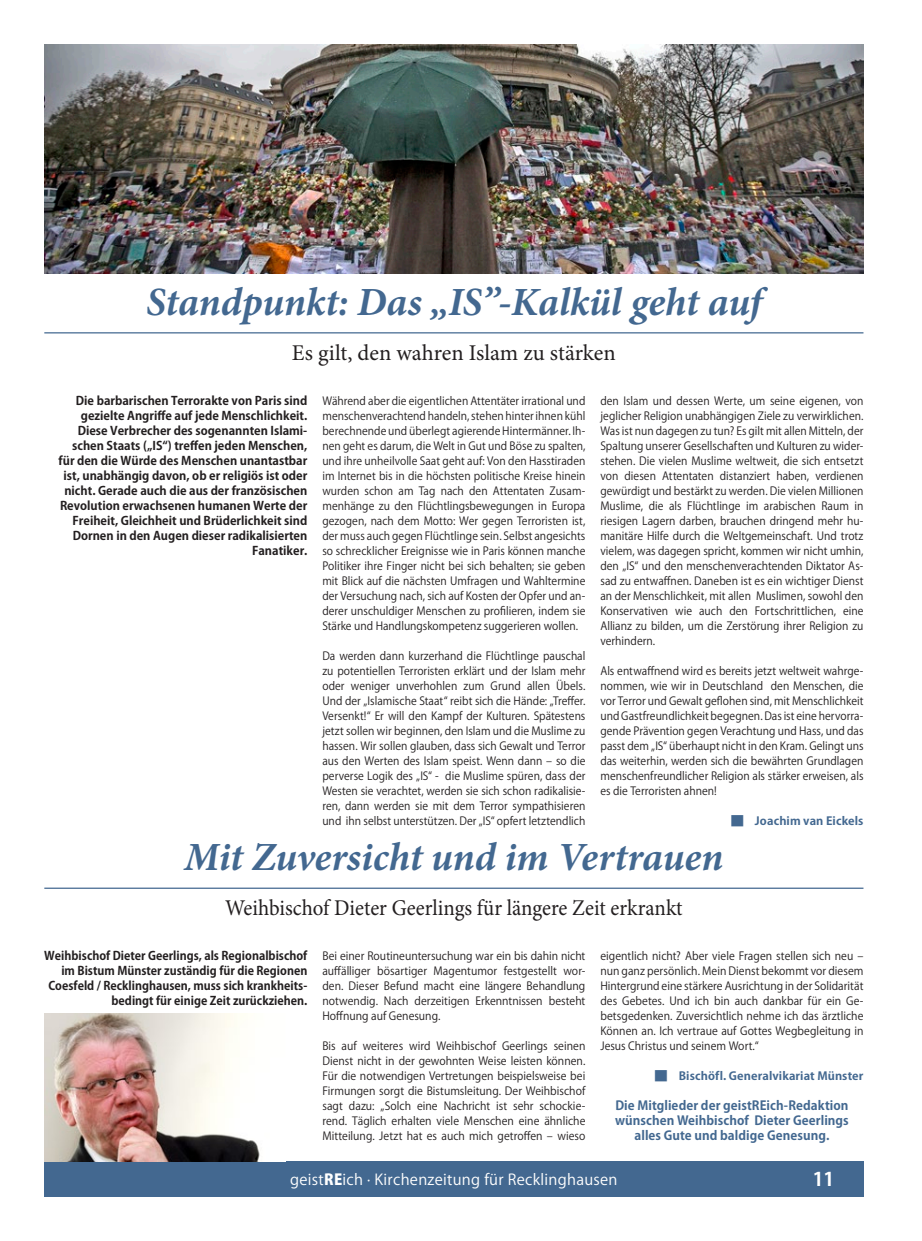
<style>
.page{position:relative;width:922px;height:1241px;background:#fff}
.page>*{position:absolute;margin:0;border:0;box-sizing:border-box;transform-origin:0 0}
.t1{font:italic 700 40px "Minion Pro";letter-spacing:-.005em;color:#436890}
.t2{font:22.5px "Minion Pro";color:#231f20;scale:.93 1}
.t3{font:22.5px "Minion Pro";color:#231f20}
.t4{font:700 18.75px "Koz Go Pro";color:#fff}
.t5{font:15px "Koz Go Pro";letter-spacing:.02em;color:#fff}
.t6{font:700 12.5px/15px "Koz Go Pro";letter-spacing:.005em;color:#436890;text-align:center}
.t7{font:700 11.88px/15px "Koz Go Pro";color:#231f20;text-align:right}
.t8{font:11.25px/15px "Koz Go Pro";letter-spacing:.005em;color:#231f20;text-align:justify;scale:.94 1}
.t9{font:11.25px/15px "Koz Go Pro";letter-spacing:.005em;color:#231f20;text-align:justify;scale:.95 1}
.t10{font:700 11.25px "Koz Go Pro";letter-spacing:.01em;color:#436890;scale:1.05 1}
.s1{font-weight:400}
.s2{font-weight:800}
</style>
<div class="page">
<div style="left:44px;top:1160px;width:819px;height:36px;background:#436890"></div>
<hr style="left:44px;top:332px;width:819px;height:1px;background:#436890">
<hr style="left:44px;top:887px;width:819px;height:1px;background:#436890">
<img style="left:44px;top:44px;width:819px;height:229px">
<img style="left:44px;top:1013px;width:216px;height:147px">
<h1 class="t1" style="left:146px;top:273px;width:617px">Standpunkt: Das „IS”-Kalkül geht auf</h1>
<h2 class="t3" style="left:292px;top:337px;width:325px">Es gilt, den wahren Islam zu stärken</h2>
<p class="t7" style="left:59px;top:393px;width:250px">Die barbarischen Terrorakte von Paris sind gezielte Angriffe auf jede Menschlichkeit.<br>Diese Verbrecher des sogenannten Islami&shy;schen Staats („IS“) treffen jeden Menschen, für den die -Würde des Menschen unantastbar ist, -unabhängig davon, ob er religiös ist oder nicht. Gerade auch die aus der französischen Revolution erwachsenen humanen Werte der Freiheit, Gleichheit und Brüderlichkeit sind Dornen in den Augen dieser radikalisierten Fanatiker.</p>
<p class="t8" style="left:322px;top:393px;width:281px">Während aber die eigentlichen Attentäter irrational und menschenverachtend handeln, stehen hinter ihnen kühl berechnende und überlegt agierende Hintermänner. Ih&shy;nen geht es darum, die Welt in Gut und Böse zu spalten, und ihre unheilvolle Saat geht auf: Von den Hasstiraden im Internet bis in die höchsten politische Kreise hinein wurden schon am Tag nach den Attentaten Zusam&shy;menhänge zu den Flüchtlingsbewegungen in Europa gezogen, nach dem Motto: Wer gegen Terroristen ist, der muss auch gegen Flüchtlinge sein. Selbst angesichts so schrecklicher Ereignisse wie in Paris können manche Politiker ihre Finger nicht bei sich behalten; sie geben mit Blick auf die nächsten Umfragen und Wahltermine der Versuchung nach, sich auf Kosten der Opfer und an&shy;derer unschuldiger Menschen zu profilieren, indem sie Stärke und Handlungskompetenz suggerieren wollen.</p>
<p class="t8" style="left:322px;top:648px;width:281px">Da werden dann kurzerhand die Flüchtlinge pauschal zu potentiellen Terroristen erklärt und der Islam mehr oder weniger unverhohlen zum Grund allen Übels.<br>Und der „Islamische Staat“ reibt sich die Hände: „Treffer.<br>Versenkt!“ Er will den Kampf der Kulturen. Spätestens jetzt sollen wir beginnen, den Islam und die Muslime zu hassen. Wir sollen glauben, dass sich Gewalt und Terror aus den Werten des Islam speist. Wenn dann – so die perverse Logik des „IS“ - die Muslime spüren, dass der Westen sie verachtet, werden sie sich schon radikalisie&shy;ren, dann werden sie mit dem Terror sympathisieren und ihn selbst unterstützen. Der „IS“ opfert letztendlich</p>
<p class="t8" style="left:600px;top:393px;width:281px">den Islam und dessen Werte, um seine eigenen, von jeglicher Religion unabhängigen Ziele zu verwirklichen.<br>Was ist nun dagegen zu tun? Es gilt mit allen Mitteln, der Spaltung unserer Gesellschaften und Kulturen zu wider&shy;stehen. Die vielen Muslime weltweit, die sich entsetzt von diesen Attentaten distanziert haben, verdienen gewürdigt und bestärkt zu werden. Die vielen Millionen Muslime, die als Flüchtlinge im arabischen Raum in riesigen Lagern darben, brauchen dringend mehr hu&shy;manitäre Hilfe durch die Weltgemeinschaft. Und trotz vielem, was dagegen spricht, kommen wir nicht umhin, den „IS“ und den menschenverachtenden Diktator As&shy;sad zu entwaffnen. Daneben ist es ein wichtiger Dienst an der Menschlichkeit, mit allen Muslimen, sowohl den Konservativen wie auch den Fortschrittlichen, eine Allianz zu bilden, um die Zerstörung ihrer Religion zu verhindern.</p>
<p class="t8" style="left:600px;top:663px;width:281px">Als entwaffnend wird es bereits jetzt weltweit wahrge&shy;nommen, wie wir in Deutschland den Menschen, die vor Terror und Gewalt geflohen sind, mit Menschlichkeit und Gastfreundlichkeit begegnen. Das ist eine hervorra&shy;gende Prävention gegen Verachtung und Hass, und das passt dem „IS“ überhaupt nicht in den Kram. Gelingt uns das weiterhin, werden sich die bewährten Grundlagen menschenfreundlicher Religion als stärker erweisen, als es die Terroristen ahnen!</p>
<p class="t10" style="left:731px;top:813px;width:127px"><span class="s1">█</span> Joachim van Eickels</p>
<h1 class="t1" style="left:184px;top:828px;width:540px">Mit Zuversicht und im Vertrauen</h1>
<h2 class="t2" style="left:225px;top:892px;width:493px">Weihbischof Dieter Geerlings für längere Zeit erkrankt</h2>
<p class="t7" style="left:44px;top:948px;width:264px">Weihbischof Dieter Geerlings, als -Regionalbischof im Bistum Münster zuständig für die Regionen Coesfeld / Recklinghausen, muss sich krankheits&shy;bedingt für einige Zeit zurückziehen.</p>
<p class="t9" style="left:322px;top:948px;width:278px">Bei einer Routineuntersuchung war ein bis dahin nicht auffälliger bösartiger Magentumor festgestellt wor&shy;den. Dieser Befund macht eine längere Behandlung notwendig. Nach derzeitigen Erkenntnissen besteht Hoffnung auf Genesung.</p>
<p class="t9" style="left:322px;top:1038px;width:278px">Bis auf weiteres wird Weihbischof Geerlings seinen Dienst nicht in der gewohnten Weise leisten können.<br>Für die notwendigen Vertretungen beispielsweise bei Firmungen sorgt die Bistumsleitung. Der Weihbischof sagt dazu: „Solch eine Nachricht ist sehr schockie&shy;rend. Täglich erhalten viele Menschen eine ähnliche Mitteilung. Jetzt hat es auch mich getroffen – wieso</p>
<p class="t9" style="left:600px;top:948px;width:278px">eigentlich nicht? Aber viele Fragen stellen sich neu – nun ganz persönlich. Mein Dienst bekommt vor diesem Hintergrund eine stärkere Ausrichtung in der Solidarität des Gebetes. Und ich bin auch dankbar für ein Ge&shy;betsgedenken. Zuversichtlich nehme ich das ärztliche Können an. Ich vertraue auf Gottes Wegbegleitung in Jesus Christus und seinem Wort.“</p>
<p class="t10" style="left:655px;top:1068px;width:200px"><span class="s1">█</span> Bischöfl. Generalvikariat Münster</p>
<p class="t6" style="left:615px;top:1098px;width:235px">Die Mitglieder der geistREich-Redaktion wünschen Weihbischof Dieter Geerlings alles Gute und baldige Genesung.</p>
<h3 class="t5" style="left:290px;top:1169px;width:329px">geist<span class="s2">RE</span>ich · Kirchenzeitung für Recklinghausen</h3>
<h3 class="t4" style="left:812px;top:1167px;width:23px">11</h3>
</div>
